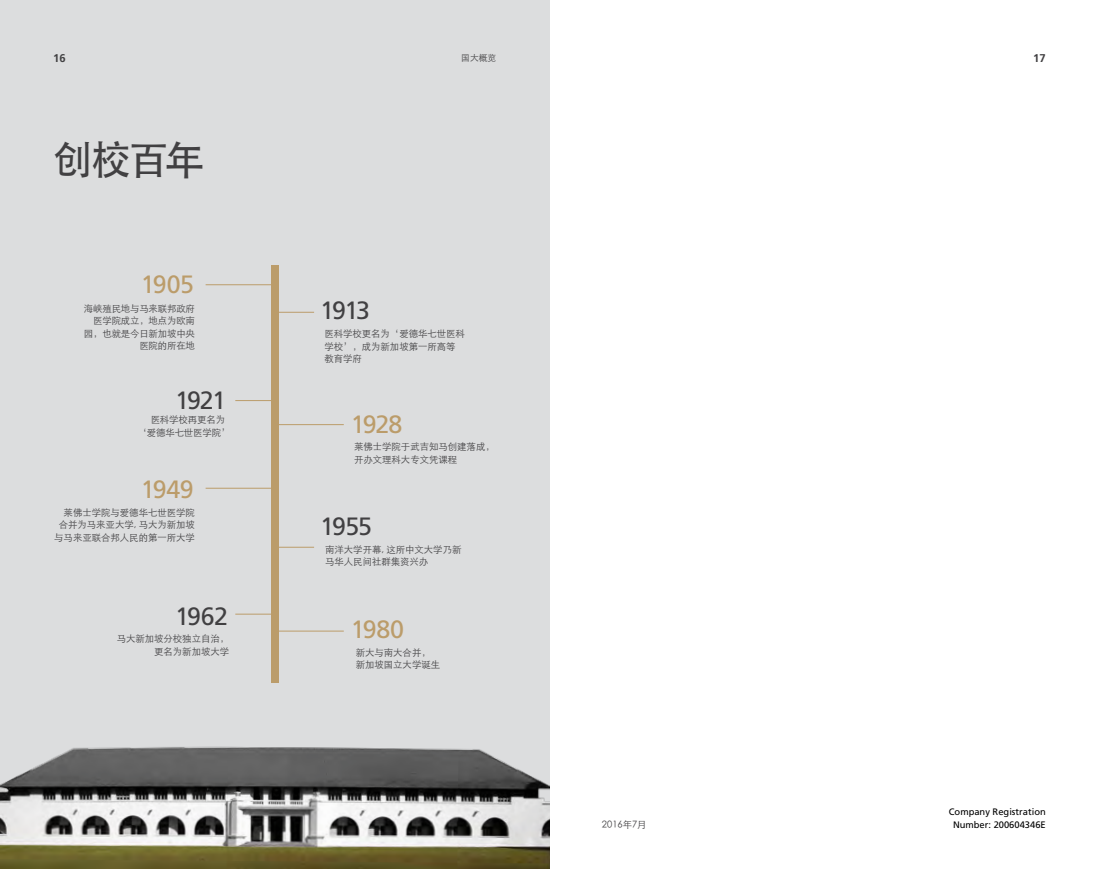
<style>
.page{position:relative;width:1099px;height:869px;background:#fff}
.page>*{position:absolute;margin:0;border:0;box-sizing:border-box;transform-origin:0 0}
.t1{font:40px "ST Heiti";color:#414042}
.t2{font:25px "Frutiger LT Std";letter-spacing:-.03em;color:#bb9c6a}
.t3{font:25px "Frutiger LT Std";letter-spacing:-.065em;color:#414042}
.t4{font:700 11.25px "Frutiger LT Std";color:#414042}
.t5{font:9.38px/12.5px "ST Xihei";color:#414042}
.t6{font:9.38px "Frutiger LT Std";color:#000}
.t7{font:8.75px "ST Xihei";color:#414042}
</style>
<div class="page">
<div style="left:0;top:0;width:549px;height:849px;background:#dcddde"></div>
<div style="left:271px;top:265px;width:7px;height:417px;background:#bb9c6a"></div>
<hr style="left:206px;top:284px;width:65px;height:1px;background:#bb9c6a">
<hr style="left:278px;top:424px;width:66px;height:1px;background:#bb9c6a">
<hr style="left:278px;top:630px;width:66px;height:1px;background:#bb9c6a">
<hr style="left:278px;top:312px;width:36px;height:1px;background:#bb9c6a">
<hr style="left:278px;top:546px;width:36px;height:1px;background:#bb9c6a">
<hr style="left:235px;top:400px;width:36px;height:1px;background:#bb9c6a">
<hr style="left:235px;top:613px;width:36px;height:1px;background:#bb9c6a">
<hr style="left:206px;top:487px;width:65px;height:1px;background:#bb9c6a">
<img style="left:0;top:746px;width:549px;height:122px">
<p class="t4" style="left:53px;top:51px;width:14px">16</p>
<p class="t7" style="left:461px;top:54px;width:36px">国大概览</p>
<p class="t4" style="left:1033px;top:51px;width:14px">17</p>
<h1 class="t1" style="left:53px;top:139px;width:153px">创校百年</h1>
<h2 class="t2" style="left:141px;top:270px;width:55px">1905</h2>
<p class="t5" style="left:84px;top:302px;width:112px;text-align:right">海峡殖民地与马来联邦政府医学院成立，地点为欧南园，也就是今日新加坡中央医院的所在地</p>
<h2 class="t3" style="left:175px;top:385px;width:52px">1921</h2>
<p class="t5" style="left:151px;top:413px;width:76px">医科学校再更名为</p>
<p class="t5" style="left:138px;top:426px;width:94px">‘爱德华七世医学院’</p>
<h2 class="t2" style="left:141px;top:474px;width:54px">1949</h2>
<p class="t5" style="left:54px;top:506px;width:142px;text-align:right">莱佛士学院与爱德华七世医学院合并为马来亚大学, 马大为新加坡与马来亚联合邦人民的第一所大学</p>
<h2 class="t3" style="left:175px;top:601px;width:54px">1962</h2>
<p class="t5" style="left:117px;top:632px;width:114px;text-align:right">马大新加坡分校独立自治，更名为新加坡大学</p>
<h2 class="t3" style="left:320px;top:295px;width:51px">1913</h2>
<p class="t5" style="left:324px;top:327px;width:142px">医科学校更名为‘爱德华七世医科学校’，成为新加坡第一所高等教育学府</p>
<h2 class="t2" style="left:351px;top:409px;width:53px">1928</h2>
<p class="t5" style="left:354px;top:440px;width:142px">莱佛士学院于武吉知马创建落成，开办文理科大专文凭课程</p>
<h2 class="t3" style="left:320px;top:512px;width:53px">1955</h2>
<p class="t5" style="left:325px;top:543px;width:138px">南洋大学开幕, 这所中文大学乃新马华人民间社群集资兴办</p>
<h2 class="t2" style="left:351px;top:614px;width:55px">1980</h2>
<p class="t5" style="left:356px;top:645px;width:86px">新大与南大合并，新加坡国立大学诞生</p>
<p class="t6" style="left:948px;top:806px;width:98px">Company Registration</p>
<p class="t5" style="left:602px;top:817px;width:46px">2016年7月</p>
<p class="t6" style="left:953px;top:818px;width:94px">Number: 200604346E</p>
</div>
